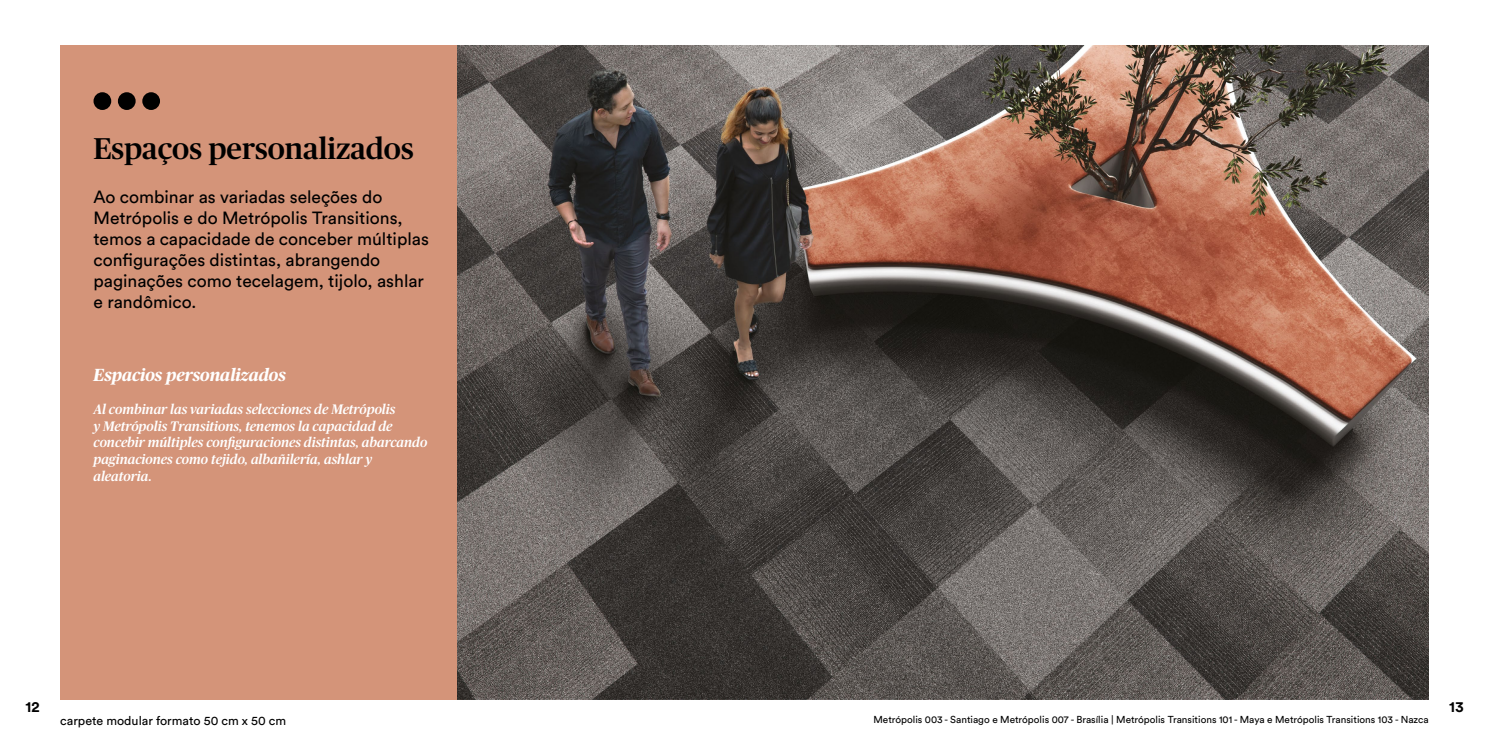
<style>
.page{position:relative;width:1489px;height:745px;background:#fff}
.page>*{position:absolute;margin:0;border:0;box-sizing:border-box;transform-origin:0 0}
.t1{font:500 30px "Publico Headline";color:#000}
.t2{font:17.5px/21px "Circular Std";color:#000}
.t3{font:italic 700 17.5px "Publico Headline";color:#fff}
.t4{font:700 15px "Circular Std";color:#000}
.t5{font:italic 500 13.75px/16.5px "Publico Headline";color:#fff}
.t6{font:12.5px "Circular Std";color:#000}
.t7{font:10px "Circular Std";color:#000}
</style>
<div class="page">
<div style="left:60px;top:45px;width:397px;height:654px;background:#d49479"></div>
<img style="left:457px;top:45px;width:971px;height:654px">
<div style="left:93px;top:92px;width:18px;height:18px;background:#000;border-radius:50%"></div>
<div style="left:118px;top:92px;width:18px;height:18px;background:#000;border-radius:50%"></div>
<div style="left:142px;top:92px;width:18px;height:18px;background:#000;border-radius:50%"></div>
<h1 class="t1" style="left:93px;top:127px;width:322px">Espaços personalizados</h1>
<p class="t2" style="left:93px;top:186px;width:337px">Ao combinar as variadas seleções do Metrópolis e do Metrópolis Transitions, temos a capacidade de conceber múltiplas configurações distintas, abrangendo paginações como tecelagem, tijolo, ashlar e randômico.</p>
<p class="t3" style="left:93px;top:361px;width:194px">Espacios personalizados</p>
<p class="t5" style="left:93px;top:400px;width:335px">Al combinar las variadas selecciones de Metrópolis<br>y Metrópolis Transitions, tenemos la capacidad de concebir múltiples configuraciones distintas, abarcando paginaciones como tejido, albañilería, ashlar y aleatoria.</p>
<p class="t4" style="left:25px;top:696px;width:16px">12</p>
<p class="t4" style="left:1448px;top:696px;width:16px">13</p>
<p class="t6" style="left:60px;top:712px;width:227px">carpete modular formato 50 cm x 50 cm</p>
<p class="t7" style="left:873px;top:713px;width:556px">Metrópolis 003 - Santiago e Metrópolis 007 - Brasília | Metrópolis Transitions 101 - Maya e Metrópolis Transitions 103 - Nazca</p>
</div>
